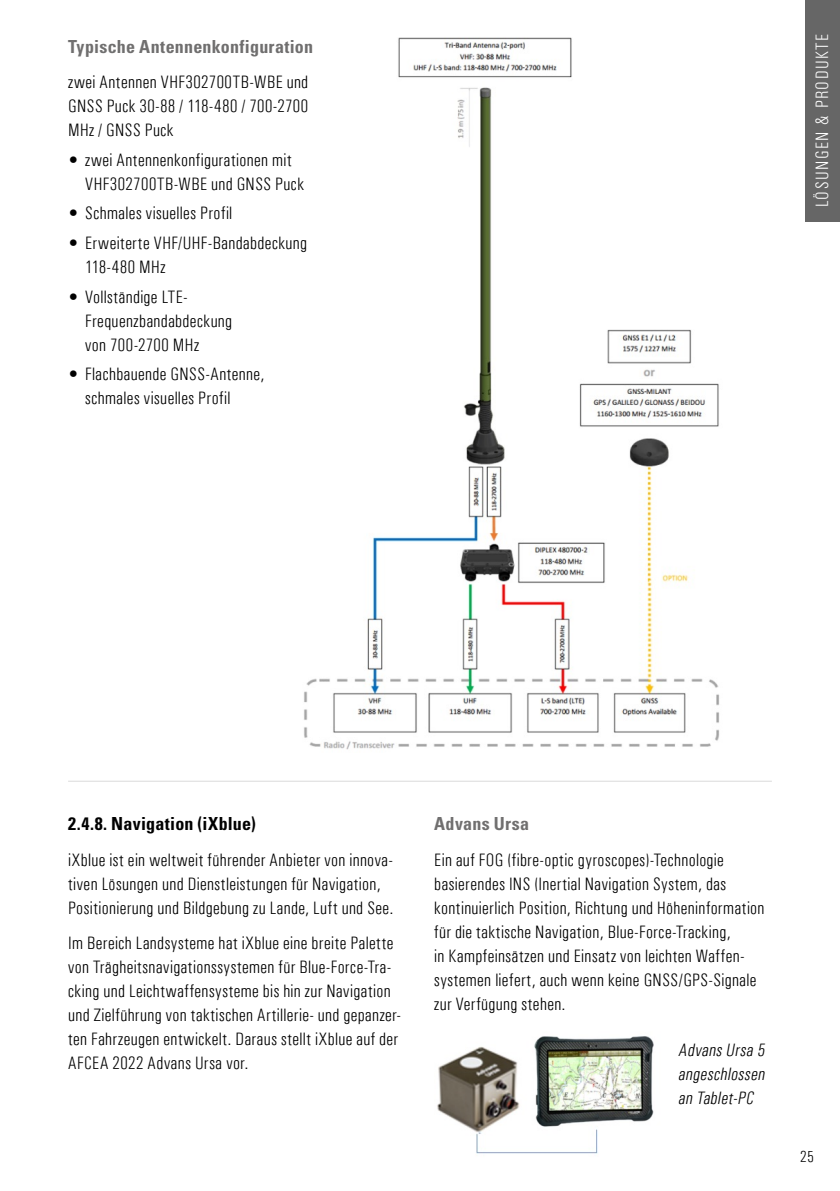
<style>
.page{position:relative;width:840px;height:1191px;background:#fff}
.page>*{position:absolute;margin:0;border:0;box-sizing:border-box;transform-origin:0 0}
.t1{font:300 condensed 18px/24px "Univers";letter-spacing:.02em;color:#000}
.t2{font:700 condensed 18px "Univers LT Std";letter-spacing:.015em;color:#706f6f}
.t3{font:italic 300 condensed 18px/24px "Univers";color:#000;text-align:justify}
.t4{font:700 condensed 18px "Univers LT Std";letter-spacing:.015em;color:#000}
.t5{font:300 condensed 18px "Univers";letter-spacing:.08em;color:#fff}
.t6{font:300 condensed 16px "Univers";color:#000}
</style>
<div class="page">
<img style="left:304px;top:37px;width:415px;height:713px">
<div style="left:805px;top:0;width:34px;height:221px;background:#666"></div>
<img style="left:437px;top:1036px;width:217px;height:118px">
<hr style="left:68px;top:780px;width:703px;height:1px;background:#dadada">
<p class="t2" style="left:68px;top:35px;width:246px">Typische Antennenkonfiguration</p>
<p class="t1" style="left:68px;top:70px;width:241px;text-align:justify">zwei Antennen VHF302700TB-WBE und GNSS Puck 30-88 / 118-480 / 700-2700<br>MHz / GNSS Puck</p>
<p class="t1" style="left:85px;top:148px;width:220px;text-indent:-17px">• zwei Antennenkonfigurationen mit<br>VHF302700TB-WBE und GNSS Puck</p>
<p class="t1" style="left:68px;top:201px;width:166px">• Schmales visuelles Profil</p>
<p class="t1" style="left:85px;top:231px;width:223px;text-indent:-17px">• Erweiterte VHF/UHF-Bandabdeckung<br>118-480 MHz</p>
<p class="t1" style="left:85px;top:285px;width:148px;text-indent:-17px">• Vollständige LTE-<br>Frequenzbandabdeckung von 700-2700 MHz</p>
<p class="t1" style="left:85px;top:362px;width:181px;text-indent:-17px">• Flachbauende GNSS-Antenne, schmales visuelles Profil</p>
<p class="t5" style="left:811px;top:207px;width:175px;rotate:-90deg">LÖSUNGEN &amp; PRODUKTE</p>
<p class="t4" style="left:68px;top:813px;width:189px">2.4.8. Navigation (iXblue)</p>
<p class="t1" style="left:68px;top:847px;width:327px">iXblue ist ein weltweit führender Anbieter von innova&shy;tiven Lösungen und Dienstleistungen für Navigation,<br>Positionierung und Bildgebung zu Lande, Luft und See.</p>
<p class="t1" style="left:68px;top:931px;width:334px">Im Bereich Landsysteme hat iXblue eine breite Palette von Trägheitsnavigationssystemen für Blue-Force-Tra&shy;cking und Leichtwaffensysteme bis hin zur Navigation und Zielführung von taktischen Artillerie- und gepanzer&shy;ten Fahrzeugen entwickelt. Daraus stellt iXblue auf der AFCEA 2022 Advans Ursa vor.</p>
<p class="t2" style="left:434px;top:813px;width:96px">Advans Ursa</p>
<p class="t1" style="left:434px;top:847px;width:332px">Ein auf FOG (fibre-optic gyroscopes)-Technologie basierendes INS (Inertial Navigation System, das kontinuierlich Position, Richtung und Höheninformation für die taktische Navigation, Blue-Force-Tracking,<br>in Kampfeinsätzen und Einsatz von leichten Waffen&shy;systemen liefert, auch wenn keine GNSS/GPS-Signale zur Verfügung stehen.</p>
<p class="t3" style="left:677px;top:1038px;width:91px">AdvansUrsa5 angeschlossen an Tablet-PC</p>
<p class="t6" style="left:799px;top:1147px;width:15px">25</p>
</div>
